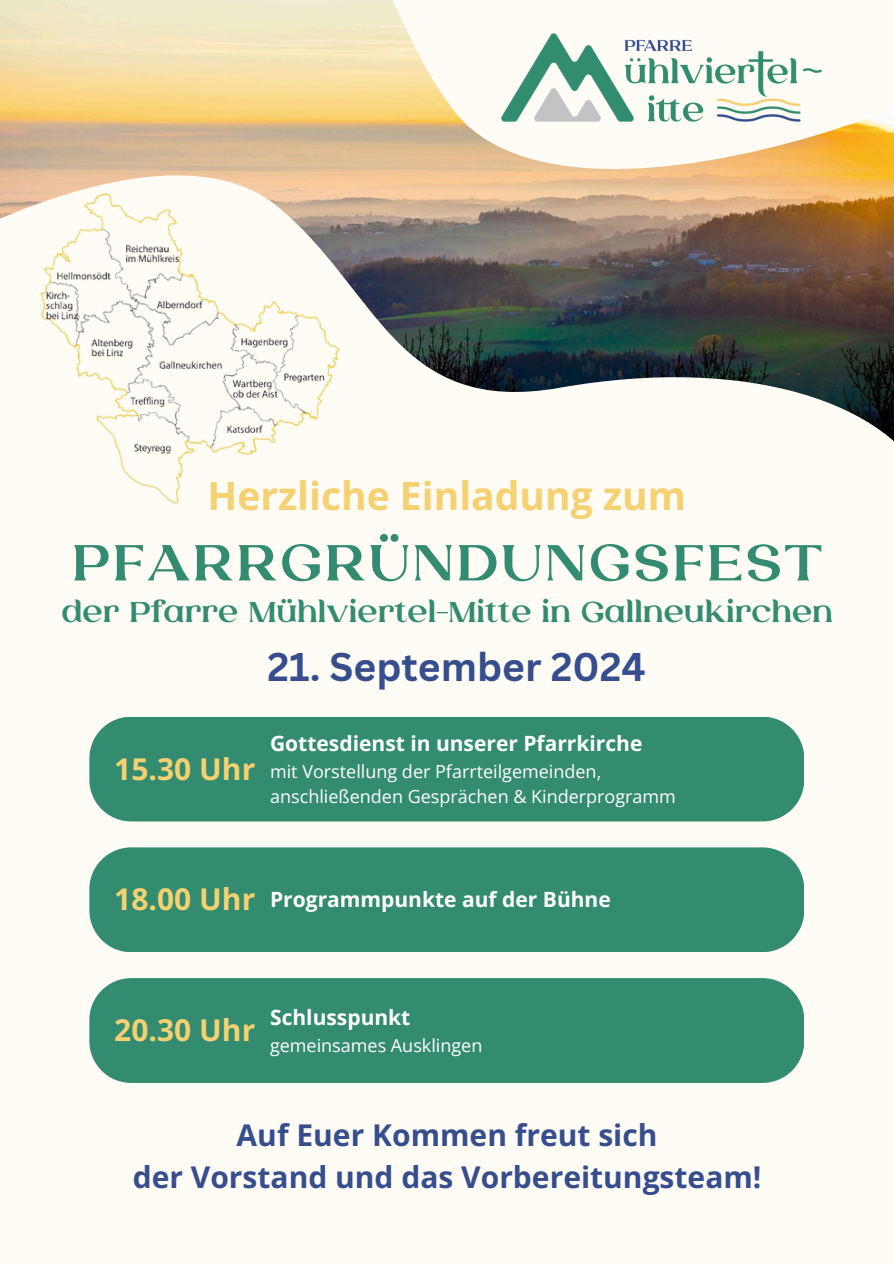
<style>
.page{position:relative;width:894px;height:1264px;background:#fff}
.page>*{position:absolute;margin:0;border:0;box-sizing:border-box;transform-origin:0 0}
.t1{font:500 50.4px "Laviossa";letter-spacing:.06em;color:#338c6f}
.t2{font:700 39px "Open Sans";color:#f5d172}
.t3{font:700 39px "Canva Sans";color:#364e8d}
.t4{font:700 30px/41.7px "Open Sans";color:#364e8d;text-align:center}
.t5{font:700 30px "Open Sans";color:#f5d172}
.t6{font:500 28.5px "Laviossa";color:#338c6f}
.t7{font:700 21px "Open Sans";color:#fff}
.t8{font:18px "Open Sans";color:#fff}
</style>
<div class="page">
<div style="left:0;top:0;width:893px;height:1263px;background:#fffcf6"></div>
<svg style="left:125px;top:306px;width:768px;height:516px"></svg>
<div style="left:89px;top:716px;width:715px;height:105px;background:#338c6f"></div>
<div style="left:89px;top:847px;width:715px;height:105px;background:#338c6f"></div>
<div style="left:89px;top:978px;width:715px;height:104px;background:#338c6f"></div>
<img style="left:0;top:0;width:893px;height:306px">
<img style="left:456px;top:24px;width:410px;height:114px">
<img style="left:28px;top:193px;width:323px;height:312px">
<p class="t2" style="left:207px;top:468px;width:479px">Herzliche Einladung zum</p>
<p class="t1" style="left:72px;top:536px;width:751px">PFARRGRÜNDUNGSFEST</p>
<p class="t6" style="left:61px;top:596px;width:772px">der Pfarre Mühlviertel-Mitte in Gallneukirchen</p>
<p class="t3" style="left:267px;top:639px;width:380px">21. September 2024</p>
<h2 class="t5" style="left:114px;top:747px;width:142px">15.30 Uhr</h2>
<h2 class="t7" style="left:270px;top:728px;width:374px">Gottesdienst in unserer Pfarrkirche</h2>
<h1 class="t8" style="left:270px;top:758px;width:332px">mit Vorstellung der Pfarrteilgemeinden,</h1>
<h3 class="t8" style="left:270px;top:783px;width:407px">anschließenden Gesprächen &amp; Kinderprogramm</h3>
<p class="t5" style="left:114px;top:878px;width:142px">18.00 Uhr</p>
<h3 class="t7" style="left:270px;top:884px;width:342px">Programmpunkte auf der Bühne</h3>
<h3 class="t5" style="left:114px;top:1009px;width:142px">20.30 Uhr</h3>
<p class="t7" style="left:270px;top:1002px;width:142px">Schlusspunkt</p>
<p class="t8" style="left:270px;top:1032px;width:214px">gemeinsames Ausklingen</p>
<h3 class="t4" style="left:133px;top:1113px;width:630px">Auf Euer Kommen freut sich<br>der Vorstand und das Vorbereitungsteam!</h3>
</div>
